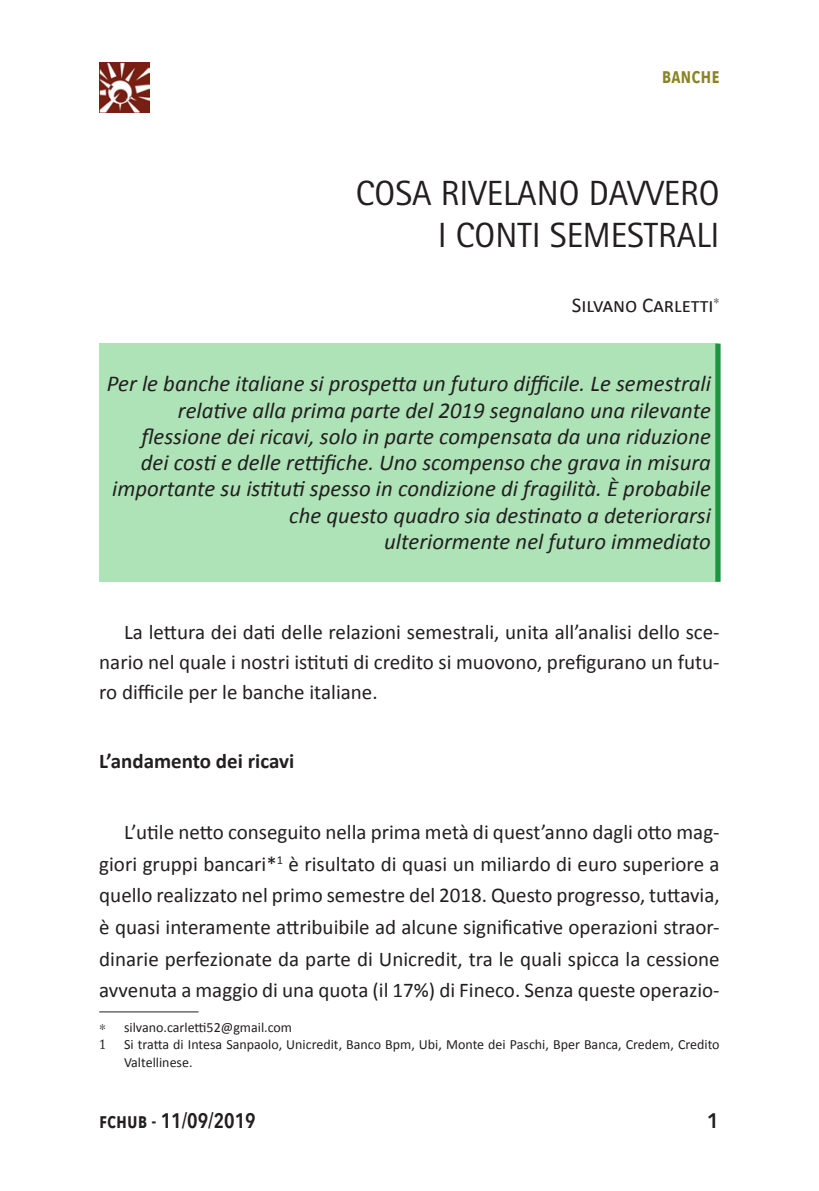
<style>
.page{position:relative;width:819px;height:1191px;background:#fff}
.page>*{position:absolute;margin:0;border:0;box-sizing:border-box;transform-origin:0 0}
.Titolo_capitolo{font:35px/42px "Rotis Sans Serif";color:#231f20;text-align:right}
.Titoletti{font:italic 22.75px/26.2px "Calibri";color:#231f20;text-align:right}
.Testo{font:21px/31.5px "Calibri";color:#231f20;text-align:justify}
.Testo-2{font:700 21px "Calibri";color:#231f20}
.t1{font:600 21px "Avenir Next Condensed";color:#231f20}
.Autore{font:21px "Calibri";color:#231f20}
.t2{font:600 21px "Avenir Next Condensed";color:#8a8426}
.t3{font:600 21px "Avenir Next";color:#231f20}
.footnote{font:14px/17.5px "Calibri";color:#231f20}
.Nota_apertura{font:14px "Calibri";color:#231f20}
.footnote-2{font:14px "Adobe Caslon Pro";color:#231f20}
</style>
<div class="page">
<img style="left:99px;top:62px;width:50px;height:50px">
<div style="left:99px;top:343px;width:619px;height:239px;background:#ade3b6"></div>
<div style="left:715px;top:343px;width:5px;height:239px;background:#1b953e"></div>
<hr style="left:99px;top:1011px;width:99px;height:1px;background:#231f20">
<p class="t2" style="left:661px;top:58px;width:59px">banche</p>
<p class="Titolo_capitolo" style="left:356px;top:172px;width:365px">COSA RIVELANO DAVVERO<br>I CONTI SEMESTRALI</p>
<p class="Autore" style="left:572px;top:291px;width:149px">Silvano Carletti∗</p>
<p class="Titoletti" style="left:107px;top:370px;width:605px">Per le banche italiane si prospetta un futuro difficile. Le semestrali relative alla prima parte del 2019 segnalano una rilevante flessione dei ricavi, solo in parte compensata da una riduzione<br>dei costi e delle rettifiche. Uno scompenso che grava in misura importante su istituti spesso in condizione di fragilità. È probabile che questo quadro sia destinato a deteriorarsi<br>ulteriormente nel futuro immediato</p>
<p class="Testo" style="left:99px;top:617px;width:622px;line-height:29.8px;text-indent:25px">La lettura dei dati delle relazioni semestrali, unita all’analisi dello sce&shy;nario nel quale i nostri istituti di credito si muovono, prefigurano un futu&shy;ro difficile per le banche italiane.</p>
<p class="Testo-2" style="left:99px;top:748px;width:196px">L’andamento dei ricavi</p>
<p class="Testo" style="left:99px;top:816px;width:622px;text-indent:25px">L’utile netto conseguito nella prima metà di quest’anno dagli otto mag&shy;giori gruppi bancari*<sup>1</sup> è risultato di quasi un miliardo di euro superiore a quello realizzato nel primo semestre del 2018. Questo progresso, tuttavia, è quasi interamente attribuibile ad alcune significative operazioni straor&shy;dinarie perfezionate da parte di Unicredit, tra le quali spicca la cessione avvenuta a maggio di una quota (il 17%) di Fineco. Senza queste operazio-</p>
<p class="footnote-2" style="left:99px;top:1036px;width:8px">1</p>
<p class="footnote" style="left:124px;top:1036px;width:597px">Si tratta di Intesa Sanpaolo, Unicredit, Banco Bpm, Ubi, Monte dei Paschi, Bper Banca, Credem, Credito<br>Valtellinese.</p>
<p class="Nota_apertura" style="left:124px;top:1018px;width:169px">silvano.carletti52@gmail.com</p>
<p class="t1" style="left:99px;top:1102px;width:158px">fchub - 11/09/2019</p>
<p class="t3" style="left:706px;top:1102px;width:14px">1</p>
</div>
